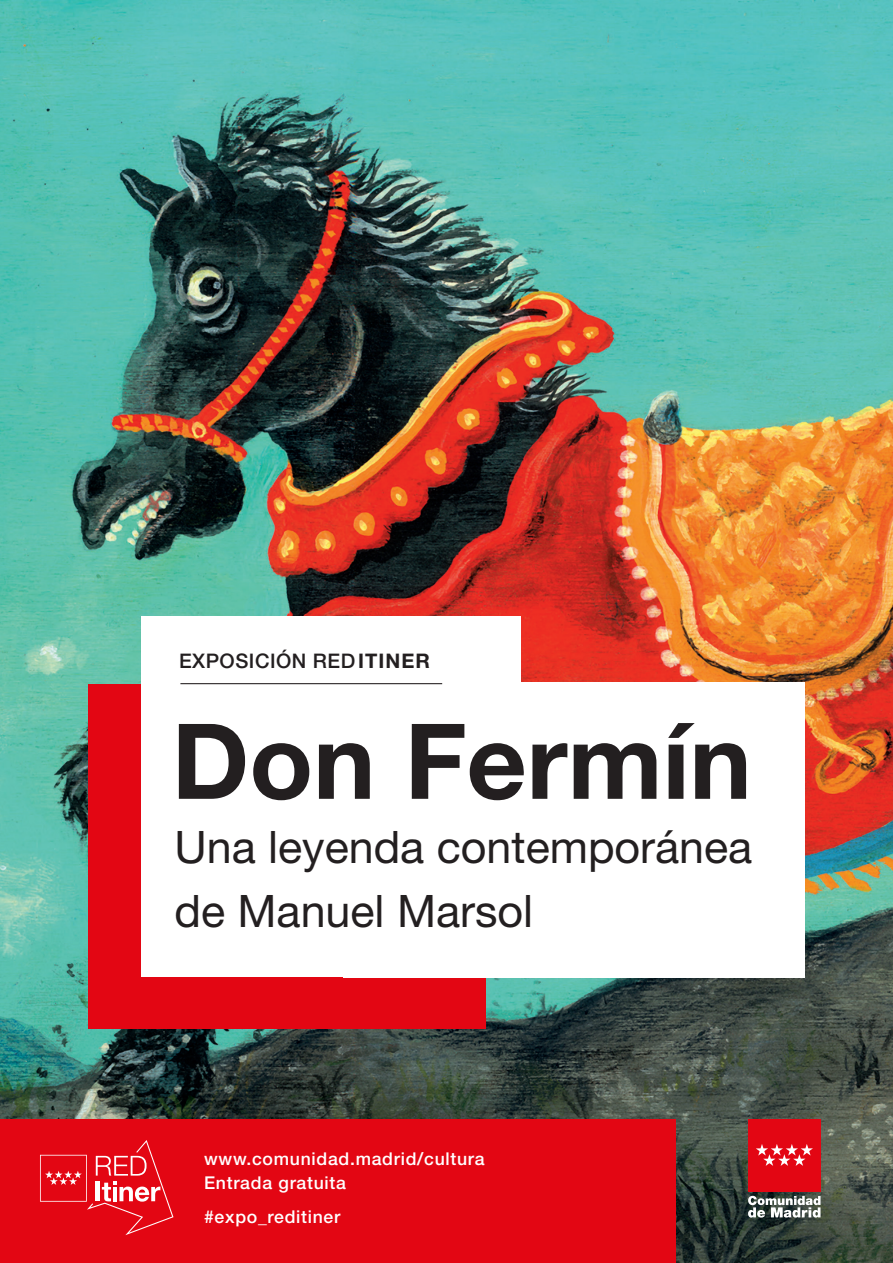
<style>
.page{position:relative;width:893px;height:1263px;background:#fff}
.page>*{position:absolute;margin:0;border:0;box-sizing:border-box;transform-origin:0 0}
.t1{font:700 104.7px "Helvetica Neue LT Std";color:#231f20}
.t2{font:44.85px/64.2px "Helvetica Neue LT Std";color:#231f20}
.t3{font:500 20.1px "Helvetica Neue LT Std";letter-spacing:.025em;color:#231f20}
.t4{font:500 17.7px/23.7px "Helvetica Neue LT Std";letter-spacing:.04em;color:#fff}
.s1{font-weight:700}
</style>
<div class="page">
<img style="left:0;top:0;width:893px;height:1263px">
<div style="left:0;top:1120px;width:676px;height:143px;background:#e30613"></div>
<div style="left:748px;top:1120px;width:72px;height:72px;background:#e30613"></div>
<svg style="left:756px;top:1144px;width:57px;height:22px"></svg>
<svg style="left:748px;top:1196px;width:72px;height:21px"></svg>
<div style="left:88px;top:684px;width:398px;height:345px;background:#e30613"></div>
<div style="left:142px;top:617px;width:379px;height:360px;background:#fff"></div>
<div style="left:343px;top:682px;width:462px;height:295px;background:#fff"></div>
<hr style="left:180px;top:683px;width:262px;height:1px;background:#231f20">
<svg style="left:40px;top:1140px;width:133px;height:95px"></svg>
<p class="t3" style="left:179px;top:649px;width:252px">EXPOSICIÓN RED <span class="s1">ITINER</span></p>
<h1 class="t1" style="left:172px;top:697px;width:582px">Don Fermín</h1>
<h2 class="t2" style="left:174px;top:814px;width:579px">Una leyenda contemporánea de Manuel Marsol</h2>
<p class="t4" style="left:204px;top:1147px;width:282px">www.comunidad.madrid/cultura<br>Entrada gratuita</p>
<p class="t4" style="left:204px;top:1204px;width:138px">#expo_reditiner</p>
</div>
